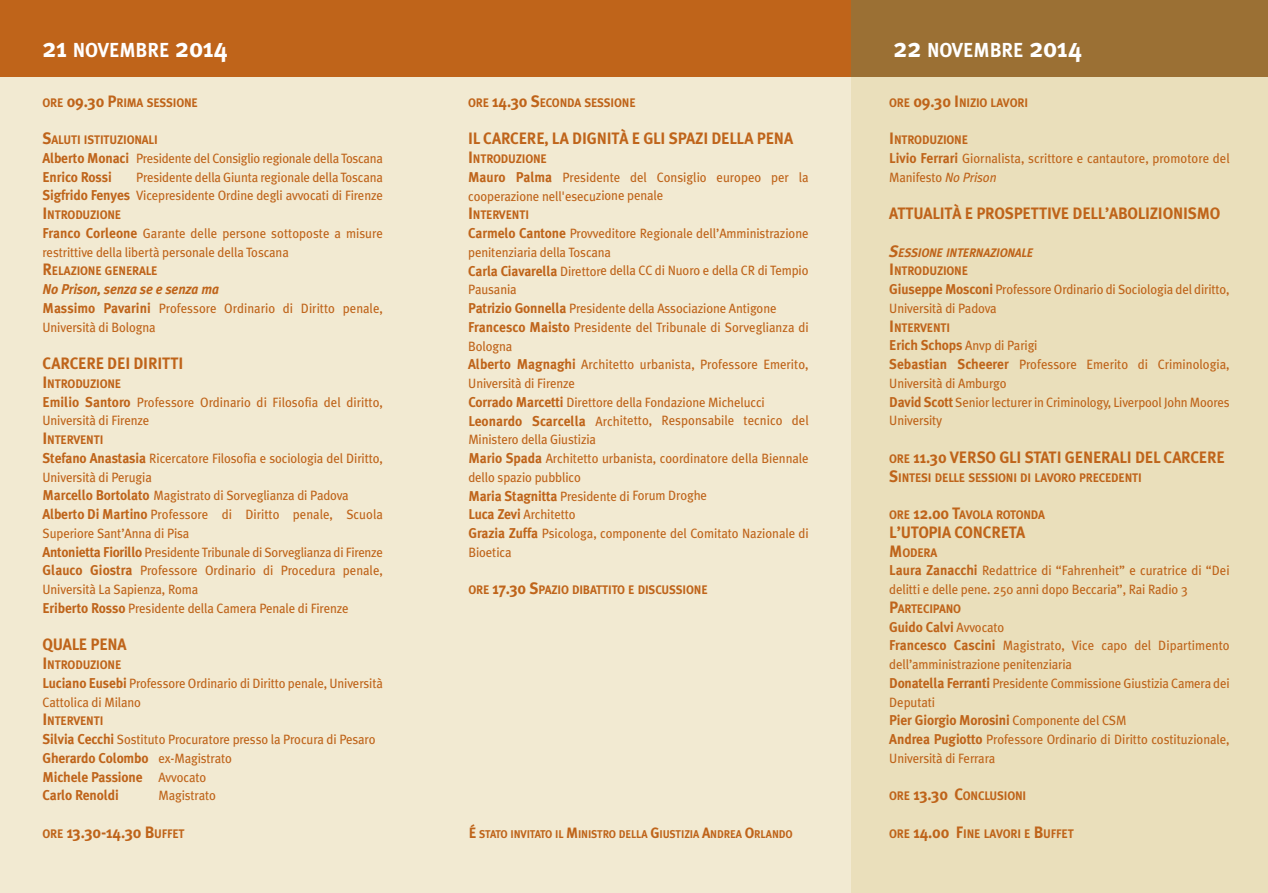
<style>
.page{position:relative;width:1268px;height:893px;background:#fff}
.page>*{position:absolute;margin:0;border:0;box-sizing:border-box;transform-origin:0 0}
.t1{font:700 20.25px "Meta Plus";color:#fff;scale:.95 1}
.t2{font:700 16.5px "Meta Plus";letter-spacing:-.01em;color:#bf641a;scale:.95 1}
.t3{font:700 14.25px/18.8px "Meta Plus";letter-spacing:-.01em;color:#bf641a;scale:.95 1}
.t4{font:italic 700 14.25px "Meta Plus";letter-spacing:-.01em;color:#bf641a;scale:.95 1}
.t5{font:13.5px/18.8px "Meta Plus";letter-spacing:-.01em;color:#bf641a;scale:.95 1}
.t6{font:700 12.45px "Meta Plus";letter-spacing:-.015em;color:#bf641a;scale:.95 1}
.t7{font:700 12.3px "Meta Plus";letter-spacing:-.015em;color:#bf641a;scale:.95 1}
.t8{font:italic 700 12.3px/18.8px "Meta Plus";letter-spacing:-.015em;color:#bf641a;scale:.95 1}
.t9{font:700 11.25px "Meta Plus";letter-spacing:-.015em;color:#bf641a;scale:.95 1}
.s1{font-size:27px}
.s2{font-size:16.5px}
.s3{font-weight:700;font-size:14.25px}
.s4{font-weight:400;font-size:13.5px}
.s5{font-size:12.3px}
.s6{font-size:15px}
.s7{font-style:italic}
.s8{font-style:normal;font-size:16.5px}
.s9{font-style:normal}
</style>
<div class="page">
<div style="left:0;top:0;width:855px;height:892px;background:#f2ead2"></div>
<div style="left:850px;top:0;width:417px;height:892px;background:#eadfbb"></div>
<div style="left:0;top:0;width:855px;height:77px;background:#bf641a"></div>
<div style="left:850px;top:0;width:417px;height:77px;background:#9b7034"></div>
<h1 class="t1" style="left:43px;top:38px;width:196px"><span class="s1">21</span> NOVEMBRE <span class="s1">2014</span></h1>
<p class="t7" style="left:43px;top:95px;width:165px">ORE <span class="s2">09.30 P</span>RIMA SESSIONE</p>
<p class="t7" style="left:43px;top:133px;width:123px"><span class="s2">S</span>ALUTI ISTITUZIONALI</p>
<p class="t5" style="left:43px;top:149px;width:360px"><span class="s3">Alberto Monaci</span> Presidente del Consiglio regionale della Toscana</p>
<p class="t3" style="left:43px;top:167px;width:74px">Enrico Rossi</p>
<p class="t5" style="left:43px;top:168px;width:360px;text-align:right">Presidente della Giunta regionale della Toscana<br><span class="s3">Sigfrido Fenyes</span> Vicepresidente Ordine degli avvocati di Firenze</p>
<p class="t7" style="left:43px;top:208px;width:84px"><span class="s2">I</span>NTRODUZIONE</p>
<p class="t5" style="left:43px;top:224px;width:360px"><span class="s3">Franco Corleone</span> Garante delle persone sottoposte a misure restrittive della libertà personale della Toscana</p>
<p class="t7" style="left:43px;top:264px;width:122px"><span class="s2">R</span>ELAZIONE GENERALE</p>
<p class="t4" style="left:43px;top:281px;width:187px">No Prison, senza se e senza ma</p>
<p class="t5" style="left:43px;top:299px;width:360px"><span class="s3">Massimo Pavarini</span> Professore Ordinario di Diritto penale,<br>Università di Bologna</p>
<p class="t2" style="left:43px;top:354px;width:150px">CARCERE DEI DIRITTI</p>
<p class="t7" style="left:43px;top:376px;width:84px"><span class="s2">I</span>NTRODUZIONE</p>
<p class="t5" style="left:43px;top:393px;width:360px"><span class="s3">Emilio Santoro</span> Professore Ordinario di Filosofia del diritto,<br>Università di Firenze</p>
<p class="t7" style="left:43px;top:433px;width:66px"><span class="s2">I</span>NTERVENTI</p>
<p class="t5" style="left:43px;top:449px;width:360px"><span class="s3">Stefano Anastasia</span> Ricercatore Filosofia e sociologia del Diritto, Università di Perugia<br><span class="s3">Marcello Bortolato</span> Magistrato di Sorveglianza di Padova <span class="s3">Alberto Di Martino</span> Professore di Diritto penale, Scuola Superiore Sant’Anna di Pisa<br><span class="s3">Antonietta Fiorillo</span> Presidente Tribunale di Sorveglianza di Firenze <span class="s3">Glauco Giostra</span> Professore Ordinario di Procedura penale, Università La Sapienza, Roma<br><span class="s3">Eriberto Rosso</span> Presidente della Camera Penale di Firenze</p>
<p class="t2" style="left:43px;top:635px;width:90px">QUALE PENA</p>
<p class="t7" style="left:43px;top:658px;width:84px"><span class="s2">I</span>NTRODUZIONE</p>
<p class="t5" style="left:43px;top:674px;width:360px"><span class="s3">Luciano Eusebi</span> Professore Ordinario di Diritto penale, Università<br>Cattolica di Milano</p>
<p class="t7" style="left:43px;top:714px;width:66px"><span class="s2">I</span>NTERVENTI</p>
<p class="t5" style="left:43px;top:730px;width:352px"><span class="s3">Silvia Cecchi</span> Sostituto Procuratore presso la Procura di Pesaro</p>
<p class="t3" style="left:43px;top:749px;width:201px">Gherardo Colombo <span class="s4">ex-Magistrato<br></span>Michele Passione <span class="s4">Avvocato<br></span>Carlo Renoldi</p>
<p class="t5" style="left:158px;top:786px;width:62px">Magistrato</p>
<p class="t2" style="left:43px;top:823px;width:151px"><span class="s5">ORE</span> 13.30-14.30 B<span class="s5">UFFET</span></p>
<p class="t6" style="left:468px;top:95px;width:178px">ORE <span class="s2">14.30 S</span>ECONDA SESSIONE</p>
<p class="t2" style="left:468px;top:129px;width:343px">IL CARCERE, LA DIGNITÀ E GLI SPAZI DELLA PENA</p>
<p class="t6" style="left:468px;top:151px;width:84px"><span class="s2">I</span>NTRODUZIONE</p>
<p class="t5" style="left:468px;top:168px;width:360px"><span class="s3">Mauro Palma</span> Presidente del Consiglio europeo per la cooperazione nell'esecuzione penale</p>
<p class="t6" style="left:468px;top:208px;width:66px"><span class="s2">I</span>NTERVENTI</p>
<p class="t5" style="left:468px;top:224px;width:360px"><span class="s3">Carmelo Cantone</span> Provveditore Regionale dell’Amministrazione penitenziaria della Toscana<br><span class="s3">Carla Ciavarella</span> Direttore della CC di Nuoro e della CR di Tempio Pausania<br><span class="s3">Patrizio Gonnella</span> Presidente della Associazione Antigone <span class="s3">Francesco Maisto</span> Presidente del Tribunale di Sorveglianza di Bologna<br><span class="s3">Alberto Magnaghi</span> Architetto urbanista, Professore Emerito, Università di Firenze<br><span class="s3">Corrado Marcetti</span> Direttore della Fondazione Michelucci <span class="s3">Leonardo Scarcella</span> Architetto, Responsabile tecnico del Ministero della Giustizia<br><span class="s3">Mario Spada</span> Architetto urbanista, coordinatore della Biennale dello spazio pubblico<br><span class="s3">Maria Stagnitta</span> Presidente di Forum Droghe<br><span class="s3">Luca Zevi</span> Architetto<br><span class="s3">Grazia Zuffa</span> Psicologa, componente del Comitato Nazionale di Bioetica</p>
<p class="t6" style="left:468px;top:583px;width:253px">ORE <span class="s2">17.30 S</span>PAZIO DIBATTITO E DISCUSSIONE</p>
<p class="t9" style="left:468px;top:827px;width:342px"><span class="s6">É</span> STATO INVITATO IL <span class="s6">M</span>INISTRO DELLA <span class="s6">G</span>IUSTIZIA <span class="s6">A</span>NDREA <span class="s6">O</span>RLANDO</p>
<h1 class="t1" style="left:893px;top:38px;width:200px"><span class="s1">22</span> NOVEMBRE <span class="s1">2014</span></h1>
<p class="t7" style="left:889px;top:95px;width:147px">ORE <span class="s2">09.30 I</span>NIZIO LAVORI</p>
<p class="t7" style="left:889px;top:133px;width:84px"><span class="s2">I</span>NTRODUZIONE</p>
<p class="t5" style="left:889px;top:149px;width:360px"><span class="s3">Livio Ferrari</span> Giornalista, scrittore e cantautore, promotore del<br>Manifesto <span class="s7">No Prison</span></p>
<p class="t2" style="left:889px;top:204px;width:350px">ATTUALITÀ E PROSPETTIVE DELL’ABOLIZIONISMO</p>
<p class="t8" style="left:889px;top:243px;width:153px"><span class="s2">S</span>ESSIONE INTERNAZIONALE<br><span class="s8">I</span><span class="s9">NTRODUZIONE</span></p>
<p class="t5" style="left:889px;top:280px;width:360px"><span class="s3">Giuseppe Mosconi</span> Professore Ordinario di Sociologia del diritto,<br>Università di Padova</p>
<p class="t7" style="left:889px;top:320px;width:66px"><span class="s2">I</span>NTERVENTI</p>
<p class="t5" style="left:889px;top:336px;width:360px"><span class="s3">Erich Schops</span> Anvp di Parigi<br><span class="s3">Sebastian Scheerer</span> Professore Emerito di Criminologia, Università di Amburgo<br><span class="s3">David Scott</span> Senior lecturer in Criminology, Liverpool John Moores University</p>
<p class="t2" style="left:889px;top:448px;width:355px"><span class="s5">ORE</span> 11.30 VERSO GLI STATI GENERALI DEL CARCERE</p>
<p class="t7" style="left:889px;top:470px;width:267px"><span class="s2">S</span>INTESI DELLE SESSIONI DI LAVORO PRECEDENTI</p>
<p class="t7" style="left:889px;top:508px;width:165px">ORE <span class="s2">12.00 T</span>AVOLA ROTONDA</p>
<p class="t2" style="left:889px;top:523px;width:144px">L’UTOPIA CONCRETA</p>
<p class="t7" style="left:889px;top:545px;width:52px"><span class="s2">M</span>ODERA</p>
<p class="t5" style="left:889px;top:561px;width:360px"><span class="s3">Laura Zanacchi</span> Redattrice di “Fahrenheit” e curatrice di “Dei delitti e delle pene. 250 anni dopo Beccaria”, Rai Radio 3</p>
<p class="t7" style="left:889px;top:601px;width:77px"><span class="s2">P</span>ARTECIPANO</p>
<p class="t3" style="left:889px;top:617px;width:123px">Guido Calvi <span class="s4">Avvocato</span></p>
<p class="t5" style="left:889px;top:636px;width:360px"><span class="s3">Francesco Cascini</span> Magistrato, Vice capo del Dipartimento dell’amministrazione penitenziaria<br><span class="s3">Donatella Ferranti</span> Presidente Commissione Giustizia Camera dei Deputati</p>
<p class="t3" style="left:889px;top:711px;width:251px">Pier Giorgio Morosini <span class="s4">Componente del CSM</span></p>
<p class="t5" style="left:889px;top:730px;width:360px"><span class="s3">Andrea Pugiotto</span> Professore Ordinario di Diritto costituzionale,<br>Università di Ferrara</p>
<p class="t7" style="left:889px;top:789px;width:146px">ORE <span class="s2">13.30 C</span>ONCLUSIONI</p>
<p class="t7" style="left:889px;top:826px;width:196px">ORE <span class="s2">14.00 F</span>INE LAVORI E <span class="s2">B</span>UFFET</p>
</div>
